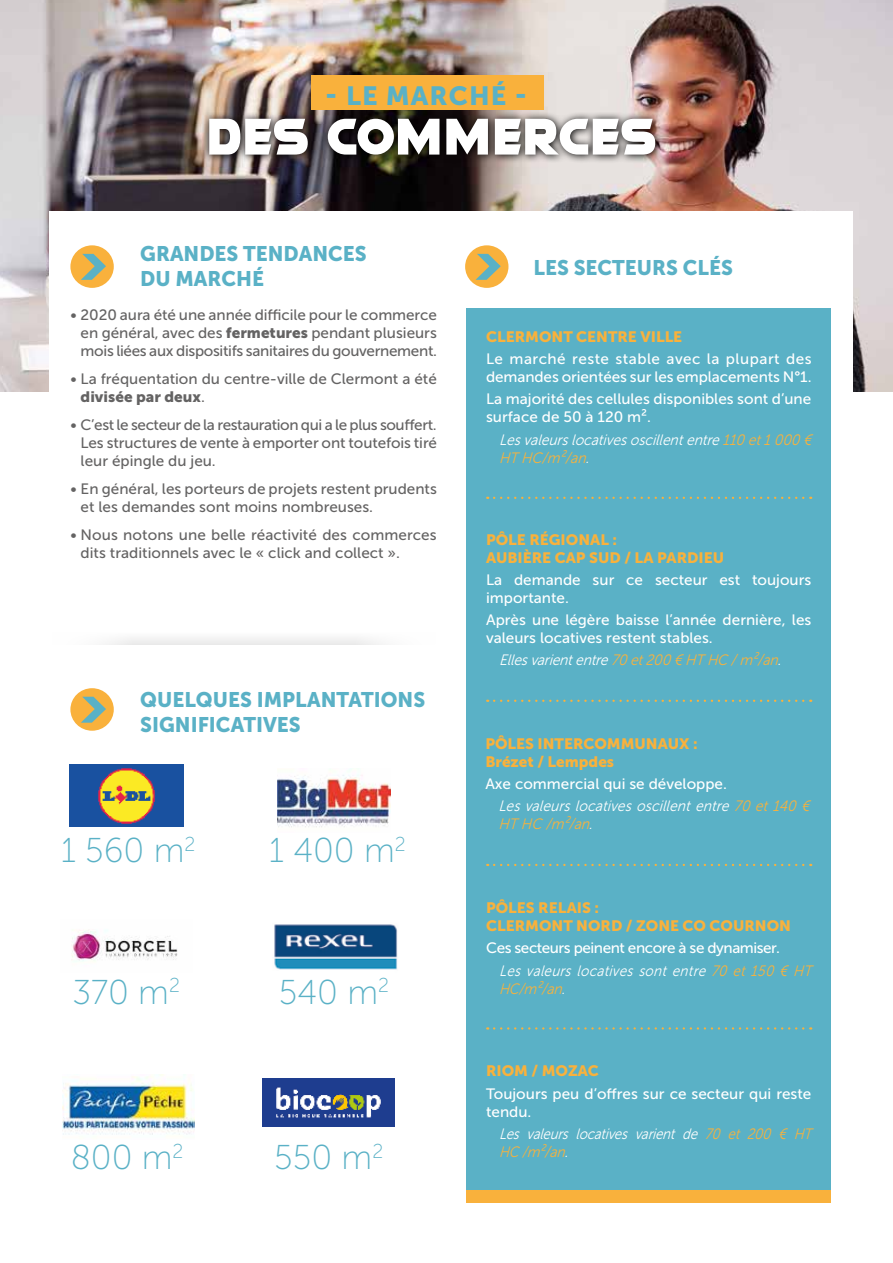
<style>
.page{position:relative;width:893px;height:1263px;background:#fff}
.page>*{position:absolute;margin:0;border:0;box-sizing:border-box;transform-origin:0 0}
.t1{font:52.35px "Modern Machine";letter-spacing:.03em;color:#fff}
.t2{font:34.5px "Museo Sans 100";color:#5ab1c6}
.t3{font:26.25px "Museo Sans 900";letter-spacing:.04em;color:#5ab1c6}
.t4{font:21px/25.2px "Museo Sans 900";color:#5ab1c6}
.t5{font:15px/18px "Museo Sans 500";color:#646363;text-align:justify}
.t6{font:15px/18px "Museo Sans 500";color:#fff}
.t7{font:italic 15px/18px "Museo Sans 300";color:#fff;scale:.92 1}
.t8{font:15px/18px "Museo Sans 900";color:#f9b13c}
.t9{font:italic 15px/18px "Museo Sans 300";color:#fff;scale:.89 1}
.t10{font:italic 15px/18px "Museo Sans 300";color:#fff;scale:.88 1}
.t11{font:15px "Museo Sans 500";letter-spacing:-.03em;color:#fff}
.t12{font:15px "Museo Sans 900";color:#646363}
.s1{font-family:"Museo Sans 900"}
.s2{font-family:"Museo Sans 500"}
.s3{color:#f9b13c}
</style>
<div class="page">
<img style="left:0;top:0;width:893px;height:391px">
<div style="left:49px;top:211px;width:803px;height:256px;background:#fff"></div>
<div style="left:47px;top:619px;width:393px;height:25px;background:linear-gradient(to right,#fcfcfc,#fcfcfc)"></div>
<svg style="left:201px;top:112px;width:463px;height:52px;background:#484240"></svg>
<div style="left:311px;top:75px;width:232px;height:34px;background:#f9b13c"></div>
<div style="left:467px;top:308px;width:364px;height:894px;background:#5ab1c6"></div>
<div style="left:467px;top:1190px;width:364px;height:12px;background:#f9b13c"></div>
<svg style="left:494px;top:497px;width:317px;height:2px"></svg>
<svg style="left:494px;top:700px;width:317px;height:2px"></svg>
<svg style="left:494px;top:864px;width:317px;height:2px"></svg>
<svg style="left:494px;top:1027px;width:317px;height:2px"></svg>
<div style="left:70px;top:245px;width:44px;height:43px;background:#f9b13c;border-radius:50%"></div>
<svg style="left:81px;top:254px;width:25px;height:26px"></svg>
<div style="left:70px;top:688px;width:44px;height:43px;background:#f9b13c;border-radius:50%"></div>
<svg style="left:81px;top:697px;width:25px;height:26px"></svg>
<div style="left:465px;top:245px;width:43px;height:43px;background:#f9b13c;border-radius:50%"></div>
<svg style="left:475px;top:254px;width:26px;height:26px"></svg>
<img style="left:277px;top:769px;width:114px;height:59px">
<img style="left:70px;top:764px;width:113px;height:63px">
<img style="left:71px;top:930px;width:107px;height:32px">
<img style="left:274px;top:924px;width:124px;height:46px">
<img style="left:62px;top:1074px;width:133px;height:61px">
<img style="left:263px;top:1078px;width:131px;height:49px">
<h3 class="t3" style="left:325px;top:80px;width:204px">- LE MARCHÉ -</h3>
<h1 class="t1" style="left:208px;top:101px;width:450px">des COMMERCES</h1>
<h3 class="t4" style="left:140px;top:241px;width:228px">GRANDES TENDANCES<br>DU MARCHÉ</h3>
<p class="t5" style="left:81px;top:306px;width:358px;text-indent:-10px">• 2020 aura été une année difficile pour le commerce en général, avec des <span class="s1">fermetures</span> pendant plusieurs mois liées aux dispositifs sanitaires du gouvernement.</p>
<p class="t5" style="left:70px;top:370px;width:368px">• La fréquentation du centre-ville de Clermont a été</p>
<p class="t12" style="left:81px;top:388px;width:126px">divisée par deux<span class="s2">.</span></p>
<p class="t5" style="left:81px;top:416px;width:358px;text-indent:-10px">• C’est le secteur de la restauration qui a le plus souffert.<br>Les structures de vente à emporter ont toutefois tiré leur épingle du jeu.</p>
<p class="t5" style="left:81px;top:480px;width:358px;text-indent:-10px">• En général, les porteurs de projets restent prudents et les demandes sont moins nombreuses.</p>
<p class="t5" style="left:81px;top:526px;width:358px;text-indent:-10px">• Nous notons une belle réactivité des commerces dits traditionnels avec le « click and collect ».</p>
<h3 class="t4" style="left:140px;top:687px;width:286px">QUELQUES IMPLANTATIONS<br>SIGNIFICATIVES</h3>
<h2 class="t2" style="left:61px;top:832px;width:136px">1 560 m<sup>2</sup></h2>
<h2 class="t2" style="left:73px;top:974px;width:109px">370 m<sup>2</sup></h2>
<h2 class="t2" style="left:269px;top:832px;width:138px">1 400 m<sup>2</sup></h2>
<h2 class="t2" style="left:279px;top:974px;width:112px">540 m<sup>2</sup></h2>
<h2 class="t2" style="left:71px;top:1139px;width:114px">800 m<sup>2</sup></h2>
<h2 class="t2" style="left:274px;top:1139px;width:110px">550 m<sup>2</sup></h2>
<h3 class="t4" style="left:534px;top:255px;width:201px">LES SECTEURS CLÉS</h3>
<p class="t8" style="left:486px;top:327px;width:198px">CLERMONT CENTRE VILLE</p>
<p class="t6" style="left:486px;top:350px;width:327px">Le marché reste stable avec la plupart des demandes orientées sur les emplacements N°1.</p>
<p class="t6" style="left:486px;top:390px;width:327px">La majorité des cellules disponibles sont d’une surface de 50 à 120 m².</p>
<p class="t7" style="left:499px;top:430px;width:346px">Lesvaleurslocativesoscillententre<span class="s3">110 et1000 €<br>HTHC/m²/an</span>.</p>
<p class="t8" style="left:486px;top:530px;width:240px">PÔLE RÉGIONAL :<br>AUBIÈRE CAP SUD / LA PARDIEU</p>
<p class="t6" style="left:486px;top:571px;width:327px">La demande sur ce secteur est toujours importante.</p>
<p class="t6" style="left:486px;top:611px;width:327px">Après une légère baisse l’année dernière, les valeurs locatives restent stables.</p>
<p class="t7" style="left:499px;top:651px;width:313px">Ellesvariententre<span class="s3">70et200€HTHC /m²/an</span>.</p>
<p class="t8" style="left:485px;top:735px;width:214px">PÔLES INTERCOMMUNAUX :<br>Brézet / Lempdes</p>
<p class="t6" style="left:485px;top:775px;width:243px">Axe commercial qui se développe.</p>
<p class="t7" style="left:498px;top:797px;width:344px">Lesvaleurslocativesoscillententre<span class="s3">70 et140 €<br>HT HC /m²/an</span>.</p>
<p class="t8" style="left:486px;top:899px;width:306px">PÔLES RELAIS :<br>CLERMONT NORD / ZONE CO COURNON</p>
<p class="t11" style="left:486px;top:940px;width:295px">Ces secteurs peinent encore à se dynamiser.</p>
<p class="t9" style="left:499px;top:961px;width:357px">Les valeurs locatives sont entre <span class="s3">70 et 150 € HT<br>HC/m²/an</span>.</p>
<p class="t8" style="left:486px;top:1062px;width:114px">RIOM / MOZAC</p>
<p class="t6" style="left:486px;top:1084px;width:327px">Toujours peu d’offres sur ce secteur qui reste tendu.</p>
<p class="t10" style="left:499px;top:1125px;width:361px">Les valeurs locatives varient de <span class="s3">70 et 200 € HT<br>HC /m²/an</span>.</p>
</div>
